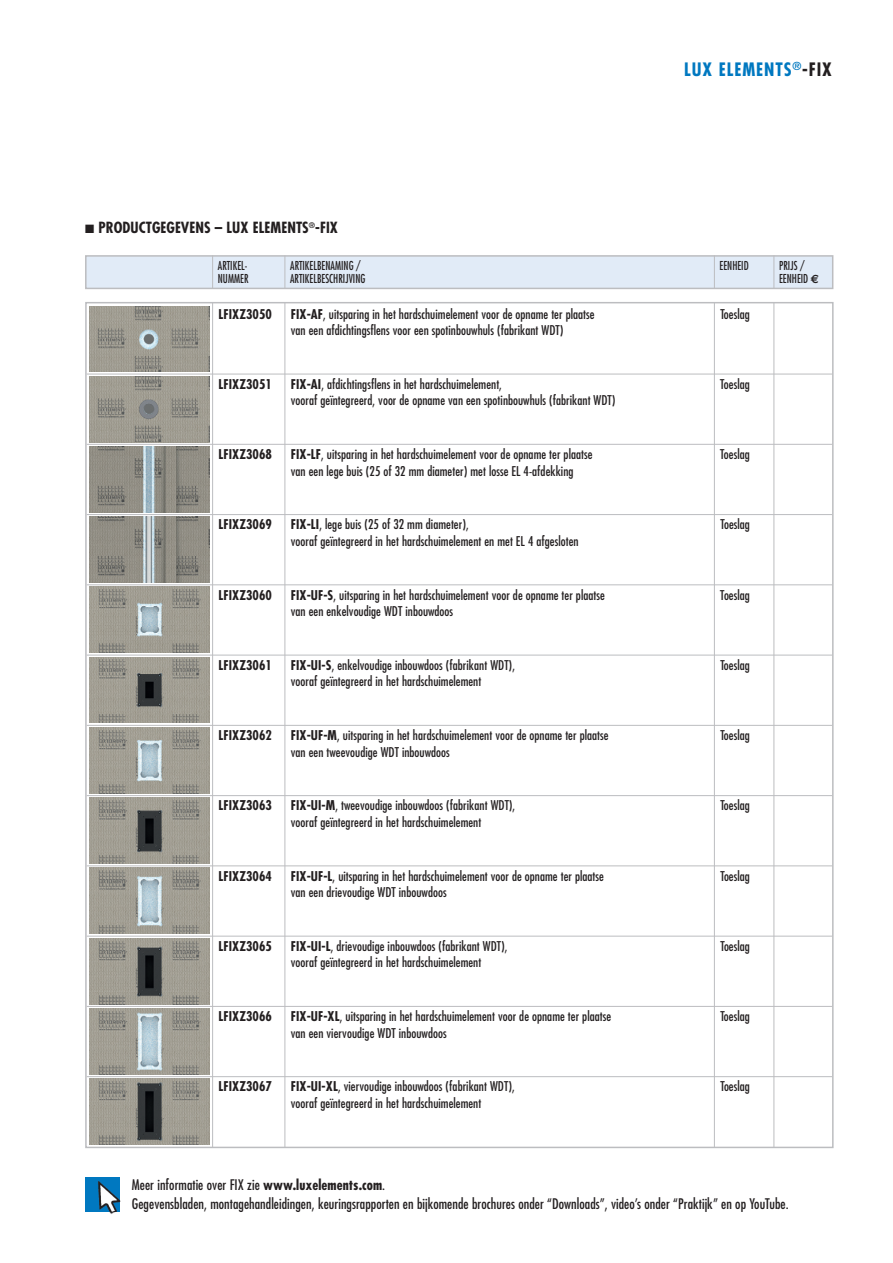
<style>
.page{position:relative;width:893px;height:1263px;background:#fff}
.page>*{position:absolute;margin:0;border:0;box-sizing:border-box;transform-origin:0 0}
.t1{font:700 condensed 18px "Futura";letter-spacing:.05em;color:#0078c0}
.t2{font:700 condensed 15px "Futura";letter-spacing:.005em;color:#231f20}
.t3{font:condensed 14.25px/18.8px "Futura";letter-spacing:.005em;color:#231f20}
.t4{font:condensed 13.2px "Futura";letter-spacing:.005em;color:#231f20}
.t5{font:700 condensed 13.2px "Futura";letter-spacing:.005em;color:#231f20}
.t6{font:condensed 12px "Futura";letter-spacing:.005em;color:#231f20;scale:.9 1}
.s1{color:#231f20}
.s2{font-family:"Euro Sans";font-weight:700;font-stretch:normal}
.s3{font-weight:700}
</style>
<div class="page">
<img style="left:89px;top:376px;width:120px;height:66px">
<img style="left:89px;top:446px;width:120px;height:66px">
<img style="left:89px;top:517px;width:120px;height:66px">
<img style="left:89px;top:587px;width:120px;height:66px">
<img style="left:89px;top:657px;width:120px;height:66px">
<img style="left:89px;top:728px;width:120px;height:65px">
<img style="left:89px;top:798px;width:120px;height:66px">
<img style="left:89px;top:868px;width:120px;height:66px">
<img style="left:89px;top:938px;width:120px;height:66px">
<img style="left:89px;top:1008px;width:120px;height:66px">
<img style="left:89px;top:1079px;width:120px;height:66px">
<img style="left:89px;top:306px;width:120px;height:66px">
<hr style="left:212px;top:303px;width:1px;height:844px;background:#bcbdc0">
<hr style="left:285px;top:303px;width:1px;height:844px;background:#bcbdc0">
<hr style="left:714px;top:303px;width:1px;height:844px;background:#bcbdc0">
<hr style="left:773px;top:303px;width:1px;height:844px;background:#bcbdc0">
<hr style="left:87px;top:374px;width:745px;height:1px;background:#bcbdc0">
<hr style="left:87px;top:444px;width:745px;height:1px;background:#bcbdc0">
<hr style="left:87px;top:514px;width:745px;height:1px;background:#bcbdc0">
<hr style="left:87px;top:584px;width:745px;height:1px;background:#bcbdc0">
<hr style="left:87px;top:655px;width:745px;height:1px;background:#bcbdc0">
<hr style="left:87px;top:725px;width:745px;height:1px;background:#bcbdc0">
<hr style="left:87px;top:795px;width:745px;height:1px;background:#bcbdc0">
<hr style="left:87px;top:865px;width:745px;height:1px;background:#bcbdc0">
<hr style="left:87px;top:936px;width:745px;height:1px;background:#bcbdc0">
<hr style="left:87px;top:1006px;width:745px;height:1px;background:#bcbdc0">
<hr style="left:87px;top:1076px;width:745px;height:1px;background:#bcbdc0">
<div style="left:87px;top:257px;width:745px;height:31px;background:#e1ebf7"></div>
<div style="left:85px;top:255px;width:748px;height:34px;border:2px solid #bcbdc0"></div>
<hr style="left:212px;top:255px;width:1px;height:34px;background:#bcbdc0">
<hr style="left:285px;top:255px;width:1px;height:34px;background:#bcbdc0">
<hr style="left:714px;top:255px;width:1px;height:34px;background:#bcbdc0">
<hr style="left:773px;top:255px;width:1px;height:34px;background:#bcbdc0">
<div style="left:85px;top:1178px;width:34px;height:34px;background:#0078c0"></div>
<img style="left:98px;top:1180px;width:23px;height:34px">
<p class="t2" style="left:85px;top:221px;width:255px">■ PRODUCTGEGEVENS – LUX ELEMENTS<sup>®</sup>-FIX</p>
<h1 class="t1" style="left:684px;top:61px;width:149px">LUX ELEMENTS<sup>®</sup><span class="s1">-FIX</span></h1>
<p class="t6" style="left:218px;top:260px;width:34px">ARTIKEL-</p>
<p class="t6" style="left:290px;top:260px;width:80px">ARTIKELBENAMING /</p>
<p class="t6" style="left:720px;top:260px;width:34px">EENHEID</p>
<p class="t6" style="left:779px;top:260px;width:30px">PRIJS /</p>
<p class="t6" style="left:218px;top:273px;width:36px">NUMMER</p>
<p class="t6" style="left:290px;top:273px;width:85px">ARTIKELBESCHRIJVING</p>
<p class="t6" style="left:779px;top:273px;width:46px">EENHEID <span class="s2">€</span></p>
<p class="t5" style="left:219px;top:308px;width:55px">LFIXZ3050</p>
<p class="t4" style="left:291px;top:308px;width:305px"><span class="s3">FIX-AF</span>, uitsparing in het hardschuimelement voor de opname ter plaatse</p>
<p class="t4" style="left:720px;top:308px;width:31px">Toeslag</p>
<p class="t4" style="left:291px;top:324px;width:274px">van een afdichtingsflens voor een spotinbouwhuls (fabrikant WDT)</p>
<p class="t5" style="left:219px;top:378px;width:55px">LFIXZ3051</p>
<p class="t4" style="left:291px;top:378px;width:213px"><span class="s3">FIX-AI</span>, afdichtingsflens in het hardschuimelement,</p>
<p class="t4" style="left:720px;top:378px;width:31px">Toeslag</p>
<p class="t4" style="left:291px;top:394px;width:326px">vooraf geïntegreerd, voor de opname van een spotinbouwhuls (fabrikant WDT)</p>
<p class="t5" style="left:219px;top:448px;width:55px">LFIXZ3068</p>
<p class="t4" style="left:291px;top:448px;width:303px"><span class="s3">FIX-LF</span>, uitsparing in het hardschuimelement voor de opname ter plaatse</p>
<p class="t4" style="left:720px;top:448px;width:31px">Toeslag</p>
<p class="t4" style="left:291px;top:465px;width:284px">van een lege buis (25 of 32 mm diameter) met losse EL 4-afdekking</p>
<p class="t5" style="left:219px;top:519px;width:55px">LFIXZ3069</p>
<p class="t4" style="left:291px;top:518px;width:179px"><span class="s3">FIX-LI</span>, lege buis (25 of 32 mm diameter),</p>
<p class="t4" style="left:720px;top:518px;width:31px">Toeslag</p>
<p class="t4" style="left:291px;top:535px;width:289px">vooraf geïntegreerd in het hardschuimelement en met EL 4 afgesloten</p>
<p class="t5" style="left:219px;top:589px;width:55px">LFIXZ3060</p>
<p class="t4" style="left:291px;top:589px;width:315px"><span class="s3">FIX-UF-S</span>, uitsparing in het hardschuimelement voor de opname ter plaatse</p>
<p class="t4" style="left:720px;top:589px;width:31px">Toeslag</p>
<p class="t4" style="left:291px;top:605px;width:164px">van een enkelvoudige WDT inbouwdoos</p>
<p class="t5" style="left:219px;top:659px;width:55px">LFIXZ3061</p>
<p class="t4" style="left:291px;top:659px;width:226px"><span class="s3">FIX-UI-S</span>, enkelvoudige inbouwdoos (fabrikant WDT),</p>
<p class="t4" style="left:720px;top:659px;width:31px">Toeslag</p>
<p class="t4" style="left:291px;top:675px;width:192px">vooraf geïntegreerd in het hardschuimelement</p>
<p class="t5" style="left:219px;top:729px;width:55px">LFIXZ3062</p>
<p class="t4" style="left:291px;top:729px;width:319px"><span class="s3">FIX-UF-M</span>, uitsparing in het hardschuimelement voor de opname ter plaatse</p>
<p class="t4" style="left:720px;top:729px;width:31px">Toeslag</p>
<p class="t4" style="left:291px;top:746px;width:160px">van een tweevoudige WDT inbouwdoos</p>
<p class="t5" style="left:219px;top:800px;width:55px">LFIXZ3063</p>
<p class="t4" style="left:291px;top:799px;width:226px"><span class="s3">FIX-UI-M</span>, tweevoudige inbouwdoos (fabrikant WDT),</p>
<p class="t4" style="left:720px;top:799px;width:31px">Toeslag</p>
<p class="t4" style="left:291px;top:816px;width:192px">vooraf geïntegreerd in het hardschuimelement</p>
<p class="t5" style="left:219px;top:870px;width:55px">LFIXZ3064</p>
<p class="t4" style="left:291px;top:870px;width:315px"><span class="s3">FIX-UF-L</span>, uitsparing in het hardschuimelement voor de opname ter plaatse</p>
<p class="t4" style="left:720px;top:870px;width:31px">Toeslag</p>
<p class="t4" style="left:291px;top:886px;width:157px">van een drievoudige WDT inbouwdoos</p>
<p class="t5" style="left:219px;top:940px;width:55px">LFIXZ3065</p>
<p class="t4" style="left:291px;top:940px;width:218px"><span class="s3">FIX-UI-L</span>, drievoudige inbouwdoos (fabrikant WDT),</p>
<p class="t4" style="left:720px;top:940px;width:31px">Toeslag</p>
<p class="t4" style="left:291px;top:956px;width:192px">vooraf geïntegreerd in het hardschuimelement</p>
<p class="t5" style="left:219px;top:1010px;width:55px">LFIXZ3066</p>
<p class="t4" style="left:291px;top:1010px;width:322px"><span class="s3">FIX-UF-XL</span>, uitsparing in het hardschuimelement voor de opname ter plaatse</p>
<p class="t4" style="left:720px;top:1010px;width:31px">Toeslag</p>
<p class="t4" style="left:291px;top:1027px;width:157px">van een viervoudige WDT inbouwdoos</p>
<p class="t5" style="left:219px;top:1081px;width:55px">LFIXZ3067</p>
<p class="t4" style="left:291px;top:1080px;width:225px"><span class="s3">FIX-UI-XL</span>, viervoudige inbouwdoos (fabrikant WDT),</p>
<p class="t4" style="left:720px;top:1080px;width:31px">Toeslag</p>
<p class="t4" style="left:291px;top:1097px;width:192px">vooraf geïntegreerd in het hardschuimelement</p>
<p class="t3" style="left:132px;top:1176px;width:658px">Meer informatie over FIX zie <span class="s3">www.luxelements.com</span>.<br>Gegevensbladen, montagehandleidingen, keuringsrapporten en bijkomende brochures onder “Downloads”, video’s onder “Praktijk” en op YouTube.</p>
</div>
